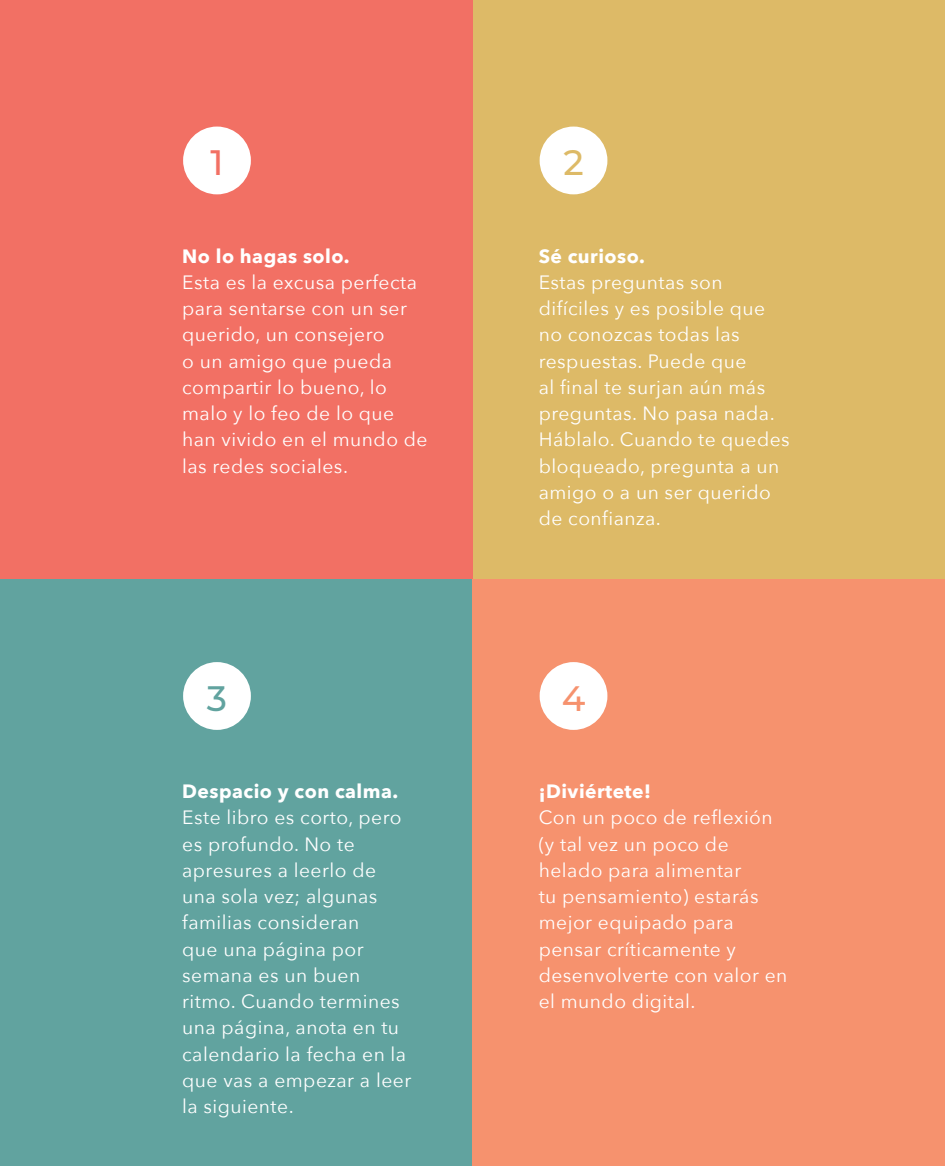
<style>
.page{position:relative;width:945px;height:1166px;background:#fff}
.page>*{position:absolute;margin:0;border:0;box-sizing:border-box;transform-origin:0 0}
.t1{font:500 35.35px "Montserrat";color:#ddba67}
.t2{font:500 35.35px "Montserrat";color:#f27064}
.t3{font:500 35.35px "Montserrat";color:#61a39f}
.t4{font:500 35.35px "Montserrat";color:#f6926e}
.t5{font:19.25px/26.2px "Avenir Next";letter-spacing:.025em;color:#fff}
.t6{font:700 19.25px "Avenir Next";letter-spacing:.025em;color:#fff}
.s1{font-weight:700}
</style>
<div class="page">
<div style="left:472px;top:0;width:473px;height:579px;background:#ddba67"></div>
<div style="left:0;top:0;width:472px;height:583px;background:#f27064"></div>
<div style="left:0;top:579px;width:472px;height:587px;background:#61a39f"></div>
<div style="left:472px;top:579px;width:473px;height:587px;background:#f6926e"></div>
<div style="left:183px;top:127px;width:68px;height:67px;background:#fff;border-radius:50%"></div>
<div style="left:540px;top:127px;width:67px;height:67px;background:#fff;border-radius:50%"></div>
<div style="left:183px;top:662px;width:68px;height:68px;background:#fff;border-radius:50%"></div>
<div style="left:540px;top:662px;width:67px;height:68px;background:#fff;border-radius:50%"></div>
<p class="t2" style="left:210px;top:138px;width:15px">1</p>
<p class="t5" style="left:182px;top:242px;width:247px"><span class="s1">No lo hagas solo.<br></span>Esta es la excusa perfecta para sentarse con un ser querido, un consejero<br>o un amigo que pueda compartir lo bueno, lo malo y lo feo de lo que han vivido en el mundo de las redes sociales.</p>
<p class="t3" style="left:207px;top:673px;width:22px">3</p>
<p class="t5" style="left:182px;top:777px;width:231px"><span class="s1">Despacio y con calma.<br></span>Este libro es corto, pero es profundo. No te apresures a leerlo de una sola vez; algunas familias consideran<br>que una página por semana es un buen ritmo. Cuando termines una página, anota en tu calendario la fecha en la que vas a empezar a leer la siguiente.</p>
<p class="t1" style="left:563px;top:138px;width:22px">2</p>
<p class="t5" style="left:539px;top:242px;width:253px"><span class="s1">Sé curioso.<br></span>Estas preguntas son difíciles y es posible que no conozcas todas las respuestas. Puede que<br>al final te surjan aún más preguntas. No pasa nada.<br>Háblalo. Cuando te quedes bloqueado, pregunta a un amigo o a un ser querido de confianza.</p>
<p class="t4" style="left:562px;top:673px;width:25px">4</p>
<p class="t6" style="left:539px;top:774px;width:114px">¡Diviértete!</p>
<p class="t5" style="left:539px;top:803px;width:250px">Con un poco de reflexión (y tal vez un poco de helado para alimentar<br>tu pensamiento) estarás mejor equipado para pensar críticamente y desenvolverte con valor en el mundo digital.</p>
</div>
